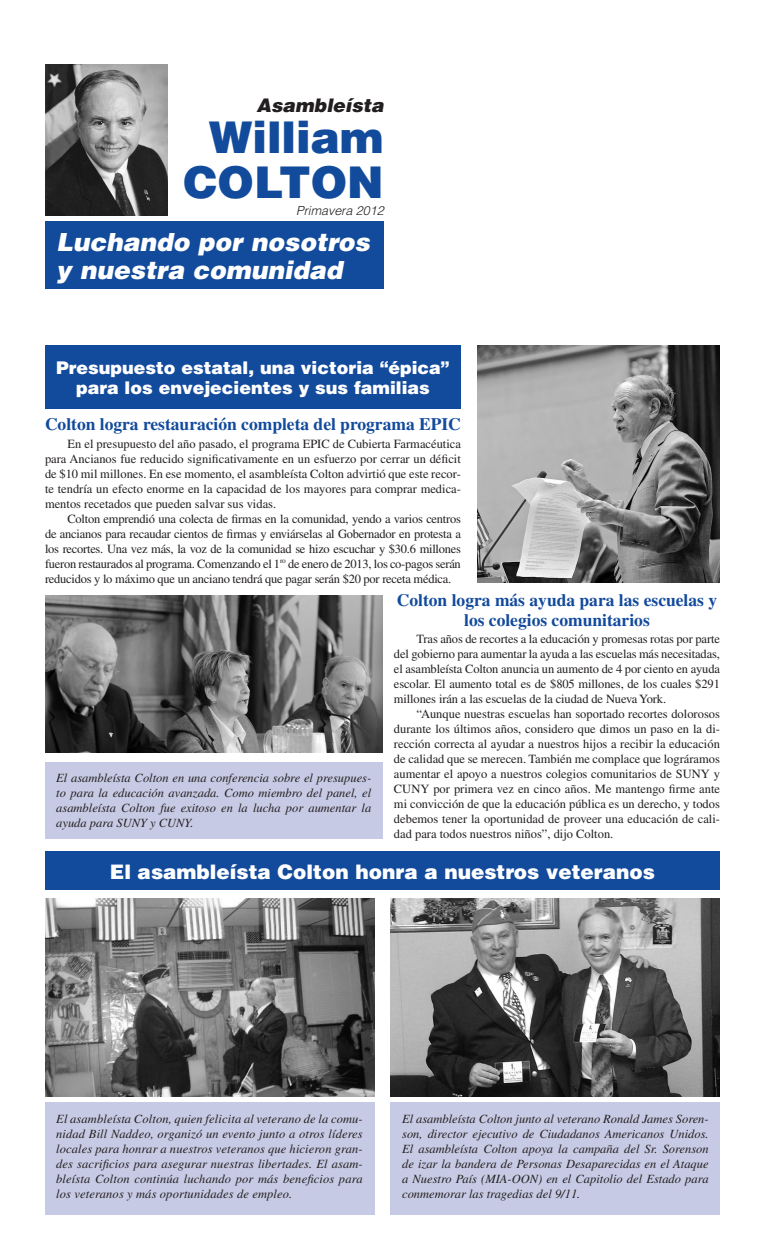
<style>
.page{position:relative;width:765px;height:1260px;background:#fff}
.page>*{position:absolute;margin:0;border:0;box-sizing:border-box;transform-origin:0 0}
.t1{font:900 43.75px "Helvetica";color:#124a9c}
.t2{font:italic 900 25px/28.8px "Helvetica";color:#fff}
.Head{font:900 20px "Helvetica";color:#fff}
.t3{font:italic 900 18.75px "Helvetica";color:#231f20}
.t4{font:700 17.5px/20px "Times";color:#124a9c;text-align:center}
.Head-2{font:900 17.5px/20px "Helvetica";color:#fff;text-align:center}
.Body{font:12.5px/15px "Times";letter-spacing:-.01em;color:#231f20;text-align:justify}
.t5{font:italic 12.5px/15px "Times";color:#231f20;text-align:justify}
.t6{font:italic 300 12.5px "Helvetica";color:#231f20}
</style>
<div class="page">
<img style="left:45px;top:64px;width:122px;height:151px">
<div style="left:45px;top:221px;width:339px;height:68px;background:#124a9c"></div>
<div style="left:45px;top:345px;width:416px;height:64px;background:#124a9c"></div>
<div style="left:45px;top:852px;width:675px;height:38px;background:#124a9c"></div>
<img style="left:478px;top:345px;width:242px;height:238px">
<div style="left:45px;top:1102px;width:329px;height:113px;background:#c7cae4"></div>
<div style="left:391px;top:1102px;width:329px;height:113px;background:#c7cae4"></div>
<div style="left:45px;top:762px;width:337px;height:76px;background:#c7cae4"></div>
<img style="left:45px;top:596px;width:337px;height:157px">
<img style="left:45px;top:898px;width:329px;height:199px">
<img style="left:391px;top:898px;width:329px;height:199px">
<p class="t3" style="left:257px;top:93px;width:129px">Asambleísta</p>
<p class="t1" style="left:209px;top:109px;width:176px">William</p>
<p class="t1" style="left:184px;top:154px;width:202px">COLTON</p>
<p class="t2" style="left:56px;top:227px;width:315px">Luchando por nosotros y nuestra comunidad</p>
<p class="t6" style="left:296px;top:203px;width:89px">Primavera 2012</p>
<p class="Head-2" style="left:56px;top:357px;width:395px">Presupuesto estatal, una victoria “épica” para los envejecientes y sus familias</p>
<p class="t4" style="left:45px;top:414px;width:417px">Colton logra restauración completa del programa EPIC</p>
<p class="Body" style="left:45px;top:436px;width:417px;text-indent:22px">En el presupuesto del año pasado, el programa EPIC de Cubierta Farmacéutica para Ancianos fue reducido significativamente en un esfuerzo por cerrar un déficit de $10 mil millones. En ese momento, el asambleísta Colton advirtió que este recor&shy;te tendría un efecto enorme en la capacidad de los mayores para comprar medica&shy;mentos recetados que pueden salvar sus vidas.</p>
<p class="Body" style="left:45px;top:511px;width:418px;text-indent:22px">Colton emprendió una colecta de firmas en la comunidad, yendo a varios centros de ancianos para recaudar cientos de firmas y enviárselas al Gobernador en protesta a los recortes. Una vez más, la voz de la comunidad se hizo escuchar y $30.6 millones fueron restaurados al programa. Comenzando el 1<sup>ro</sup> de enero de 2013, los co-pagos serán reducidos y lo máximo que un anciano tendrá que pagar serán $20 por receta médica.</p>
<p class="t5" style="left:56px;top:771px;width:317px">El asambleísta Colton en una conferencia sobre el presupues&shy;to para la educación avanzada. Como miembro del panel, el asambleísta Colton fue exitoso en la lucha por aumentar la ayuda para SUNY y CUNY.</p>
<p class="t4" style="left:397px;top:589px;width:322px">Colton logra más ayuda para las escuelas y los colegios comunitarios</p>
<p class="Body" style="left:394px;top:632px;width:328px;text-indent:22px">Tras años de recortes a la educación y promesas rotas por parte del gobierno para aumentar la ayuda a las escuelas más necesitadas, el asambleísta Colton anuncia un aumento de 4 por ciento en ayuda escolar. El aumento total es de $805 millones, de los cuales $291 millones irán a las escuelas de la ciudad de Nueva York.</p>
<p class="Body" style="left:394px;top:707px;width:328px;text-indent:22px">“Aunque nuestras escuelas han soportado recortes dolorosos durante los últimos años, considero que dimos un paso en la di&shy;rección correcta al ayudar a nuestros hijos a recibir la educación de calidad que se merecen. También me complace que lográramos aumentar el apoyo a nuestros colegios comunitarios de SUNY y CUNY por primera vez en cinco años. Me mantengo firme ante mi convicción de que la educación pública es un derecho, y todos debemos tener la oportunidad de proveer una educación de cali&shy;dad para todos nuestros niños”, dijo Colton.</p>
<p class="Head" style="left:110px;top:859px;width:547px">El asambleísta Colton honra a nuestros veteranos</p>
<p class="t5" style="left:56px;top:1111px;width:308px">El asambleísta Colton, quien felicita al veterano de la comu&shy;nidad Bill Naddeo, organizó un evento junto a otros líderes locales para honrar a nuestros veteranos que hicieron gran&shy;des sacrificios para asegurar nuestras libertades. El asam&shy;bleísta Colton continúa luchando por más beneficios para los veteranos y más oportunidades de empleo.</p>
<p class="t5" style="left:402px;top:1111px;width:308px">El asambleísta Colton junto al veterano Ronald James Soren&shy;son, director ejecutivo de Ciudadanos Americanos Unidos.<br>El asambleísta Colton apoya la campaña del Sr. Sorenson de izar la bandera de Personas Desaparecidas en el Ataque a Nuestro País (MIA-OON) en el Capitolio del Estado para conmemorar las tragedias del 9/11.</p>
</div>
